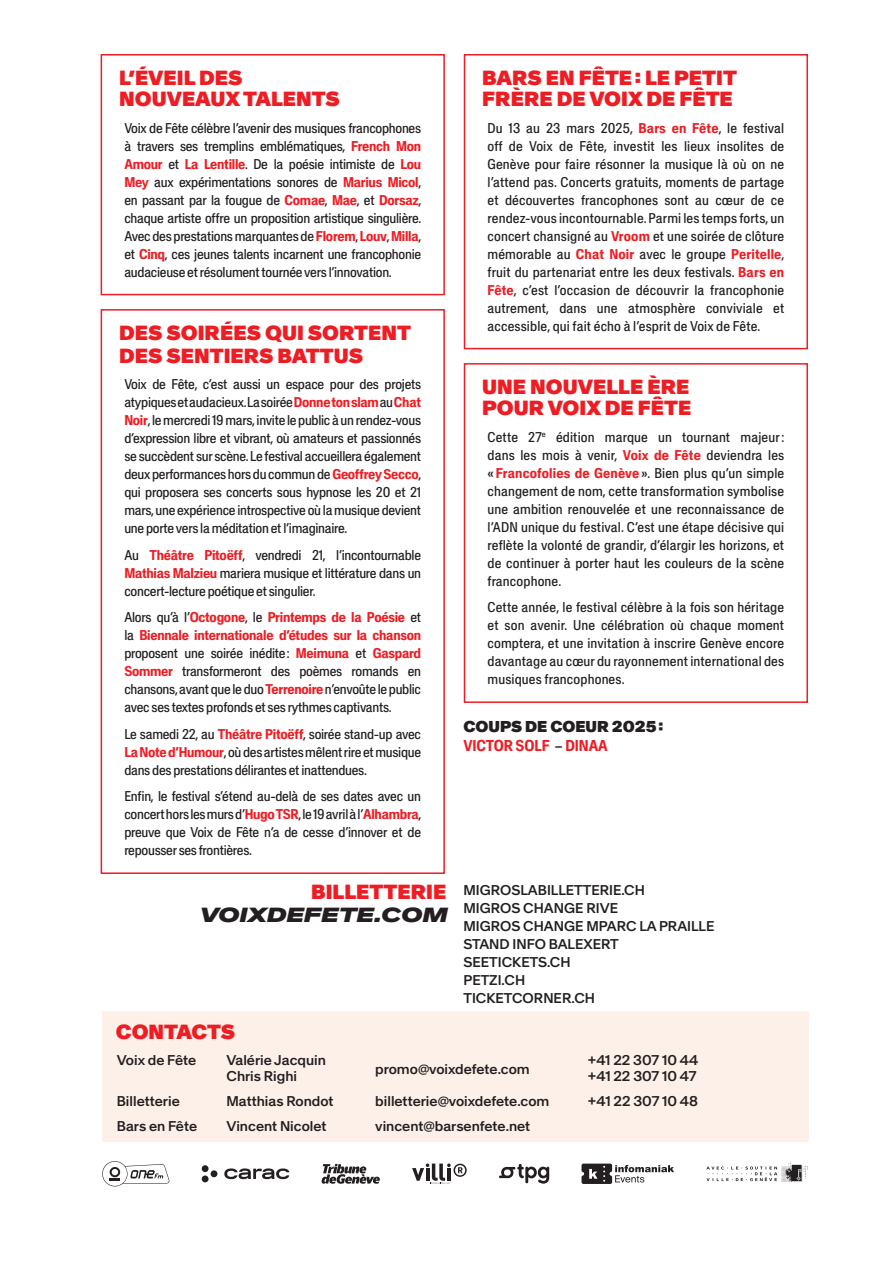
<style>
.page{position:relative;width:893px;height:1263px;background:#fff}
.page>*{position:absolute;margin:0;border:0;box-sizing:border-box;transform-origin:0 0}
.t1{font:900 19.5px/21px "Crystal";color:#ee1d23}
.t2{font:italic 900 expanded 19.5px "Crystal";color:#231f20}
.t3{font:900 15px/19.5px "Crystal";letter-spacing:-.005em;color:#231f20}
.t4{font:condensed 13.5px/18px "Crystal";letter-spacing:-.02em;color:#231f20;text-align:justify}
.t5{font:500 13.5px/18px "Crystal";color:#231f20}
.s1{font-weight:600;color:#ee1d23}
.s2{font-weight:600;font-stretch:condensed;color:#ee1d23}
.s3{font-weight:400;font-stretch:condensed}
</style>
<div class="page">
<div style="left:464px;top:54px;width:344px;height:295px;border:2px solid #ee1d23"></div>
<div style="left:464px;top:363px;width:344px;height:340px;border:2px solid #ee1d23"></div>
<div style="left:102px;top:1011px;width:706px;height:131px;background:#fdf0e9"></div>
<div style="left:101px;top:309px;width:344px;height:565px;border:2px solid #ee1d23"></div>
<svg style="left:322px;top:1164px;width:58px;height:20px"></svg>
<svg style="left:499px;top:1164px;width:50px;height:19px"></svg>
<svg style="left:102px;top:1161px;width:68px;height:25px"></svg>
<svg style="left:224px;top:1168px;width:65px;height:11px"></svg>
<div style="left:202px;top:1165px;width:7px;height:7px;background:#231f20;border-radius:50%"></div>
<div style="left:202px;top:1175px;width:7px;height:7px;background:#231f20;border-radius:50%"></div>
<div style="left:211px;top:1170px;width:6px;height:7px;background:#231f20;border-radius:50%"></div>
<svg style="left:412px;top:1163px;width:55px;height:21px"></svg>
<svg style="left:582px;top:1163px;width:92px;height:21px"></svg>
<svg style="left:706px;top:1162px;width:102px;height:20px"></svg>
<div style="left:101px;top:54px;width:344px;height:241px;border:2px solid #ee1d23"></div>
<h1 class="t1" style="left:119px;top:67px;width:222px">L’ÉVEIL DES<br>NOUVEAUX TALENTS</h1>
<p class="t4" style="left:124px;top:119px;width:299px">Voix de Fête célèbre l’avenir des musiques francophones à travers ses tremplins emblématiques, <span class="s1">French Mon Amour</span> et <span class="s1">La Lentille</span>. De la poésie intimiste de <span class="s1">Lou Mey</span> aux expérimentations sonores de <span class="s1">Marius Micol</span>, en passant par la fougue de <span class="s1">Comae</span>, <span class="s1">Mae</span>, et <span class="s1">Dorsaz</span>, chaque artiste offre un proposition artistique singulière.<br>Avec des prestations marquantes de <span class="s1">Florem</span>, <span class="s1">Louv</span>, <span class="s1">Milla</span>, et <span class="s1">Cinq</span>, ces jeunes talents incarnent une francophonie audacieuse et résolument tournée vers l’innovation.</p>
<h1 class="t1" style="left:119px;top:321px;width:293px;line-height:22.5px">DES SOIRÉES QUI SORTENT<br>DES SENTIERS BATTUS</h1>
<p class="t4" style="left:124px;top:375px;width:299px">Voix de Fête, c’est aussi un espace pour des projets atypiques et audacieux. La soirée <span class="s1">Donne ton slam</span> au <span class="s1">Chat Noir</span>, le mercredi 19 mars, invite le public à un rendez-vous d’expression libre et vibrant, où amateurs et passionnés se succèdent sur scène. Le festival accueillera également deux performances hors du commun de <span class="s1">Geoffrey Secco</span>, qui proposera ses concerts sous hypnose les 20 et 21 mars, une expérience introspective où la musique devient une porte vers la méditation et l’imaginaire.</p>
<p class="t4" style="left:124px;top:546px;width:298px">Au <span class="s1">Théâtre Pitoëff</span>, vendredi 21, l’incontournable <span class="s1">Mathias Malzieu</span> mariera musique et littérature dans un concert-lecture poétique et singulier.</p>
<p class="t4" style="left:124px;top:608px;width:298px">Alors qu’à l’<span class="s1">Octogone</span>, le <span class="s1">Printemps de la Poésie</span> et la <span class="s1">Biennale internationale d’études sur la chanson </span>proposent une soirée inédite: <span class="s1">Meimuna</span> et <span class="s1">Gaspard Sommer</span> transformeront des poèmes romands en chansons, avant que le duo <span class="s1">Terrenoire</span> n’envoûte le public avec ses textes profonds et ses rythmes captivants.</p>
<p class="t4" style="left:124px;top:725px;width:298px">Le samedi 22, au <span class="s1">Théâtre Pitoëff</span>, soirée stand-up avec <span class="s1">La Note d’Humour</span>, où des artistes mêlent rire et musique dans des prestations délirantes et inattendues.</p>
<p class="t4" style="left:124px;top:787px;width:299px">Enfin, le festival s’étend au-delà de ses dates avec un concert hors les murs d’<span class="s1">Hugo TSR</span>, le 19 avril à l’<span class="s1">Alhambra</span>, preuve que Voix de Fête n’a de cesse d’innover et de repousser ses frontières.</p>
<h1 class="t1" style="left:311px;top:881px;width:137px">BILLETTERIE</h1>
<h1 class="t2" style="left:199px;top:902px;width:249px">VOIXDEFETE.COM</h1>
<h1 class="t1" style="left:482px;top:67px;width:256px">BARS EN FÊTE: LE PETIT<br>FRÈRE DE VOIX DE FÊTE</h1>
<p class="t4" style="left:487px;top:119px;width:299px">Du 13 au 23 mars 2025, <span class="s1">Bars en Fête</span>, le festival off de Voix de Fête, investit les lieux insolites de Genève pour faire résonner la musique là où on ne l’attend pas. Concerts gratuits, moments de partage et découvertes francophones sont au cœur de ce rendez-vous incontournable. Parmi les temps forts, un concert chansigné au <span class="s1">Vroom</span> et une soirée de clôture mémorable au <span class="s1">Chat Noir</span> avec le groupe <span class="s1">Peritelle</span>, fruit du partenariat entre les deux festivals. <span class="s1">Bars en Fête</span>, c’est l’occasion de découvrir la francophonie autrement, dans une atmosphère conviviale et accessible, qui fait écho à l’esprit de Voix de Fête.</p>
<h1 class="t1" style="left:482px;top:376px;width:211px">UNE NOUVELLE ÈRE<br>POUR VOIX DE FÊTE</h1>
<p class="t4" style="left:487px;top:428px;width:298px">Cette 27<sup>e</sup> édition marque un tournant majeur: dans les mois à venir, <span class="s1">Voix de Fête</span> deviendra les « <span class="s1">Francofolies de Genève</span> ». Bien plus qu’un simple changement de nom, cette transformation symbolise une ambition renouvelée et une reconnaissance de l’ADN unique du festival. C’est une étape décisive qui reflète la volonté de grandir, d’élargir les horizons, et de continuer à porter haut les couleurs de la scène francophone.</p>
<p class="t4" style="left:487px;top:598px;width:298px">Cette année, le festival célèbre à la fois son héritage et son avenir. Une célébration où chaque moment comptera, et une invitation à inscrire Genève encore davantage au cœur du rayonnement international des musiques francophones.</p>
<p class="t3" style="left:463px;top:716px;width:201px">COUPS DE COEUR 2025:<br><span class="s2">VICTOR SOLF</span> <span class="s3">–</span> <span class="s2">DINAA</span></p>
<p class="t5" style="left:463px;top:880px;width:252px">MIGROSLABILLETTERIE.CH<br>MIGROS CHANGE RIVE<br>MIGROS CHANGE MPARC LA PRAILLE<br>STAND INFO BALEXERT<br>SEETICKETS.CH<br>PETZI.CH<br>TICKETCORNER.CH</p>
<h1 class="t1" style="left:116px;top:1020px;width:121px">CONTACTS</h1>
<p class="t5" style="left:117px;top:1051px;width:81px">Voix de Fête</p>
<p class="t5" style="left:226px;top:1051px;width:101px">Valérie Jacquin</p>
<p class="t5" style="left:588px;top:1051px;width:112px">+41 22 307 10 44</p>
<p class="t5" style="left:375px;top:1060px;width:156px">promo@voixdefete.com</p>
<p class="t5" style="left:226px;top:1067px;width:72px">Chris Righi</p>
<p class="t5" style="left:588px;top:1067px;width:110px">+41 22 307 10 47</p>
<p class="t5" style="left:117px;top:1092px;width:64px">Billetterie</p>
<p class="t5" style="left:226px;top:1092px;width:109px">Matthias Rondot</p>
<p class="t5" style="left:375px;top:1092px;width:176px">billetterie@voixdefete.com</p>
<p class="t5" style="left:588px;top:1092px;width:112px">+41 22 307 10 48</p>
<p class="t5" style="left:117px;top:1116px;width:82px">Bars en Fête</p>
<p class="t5" style="left:226px;top:1116px;width:102px">Vincent Nicolet</p>
<p class="t5" style="left:375px;top:1116px;width:156px">vincent@barsenfete.net</p>
</div>
